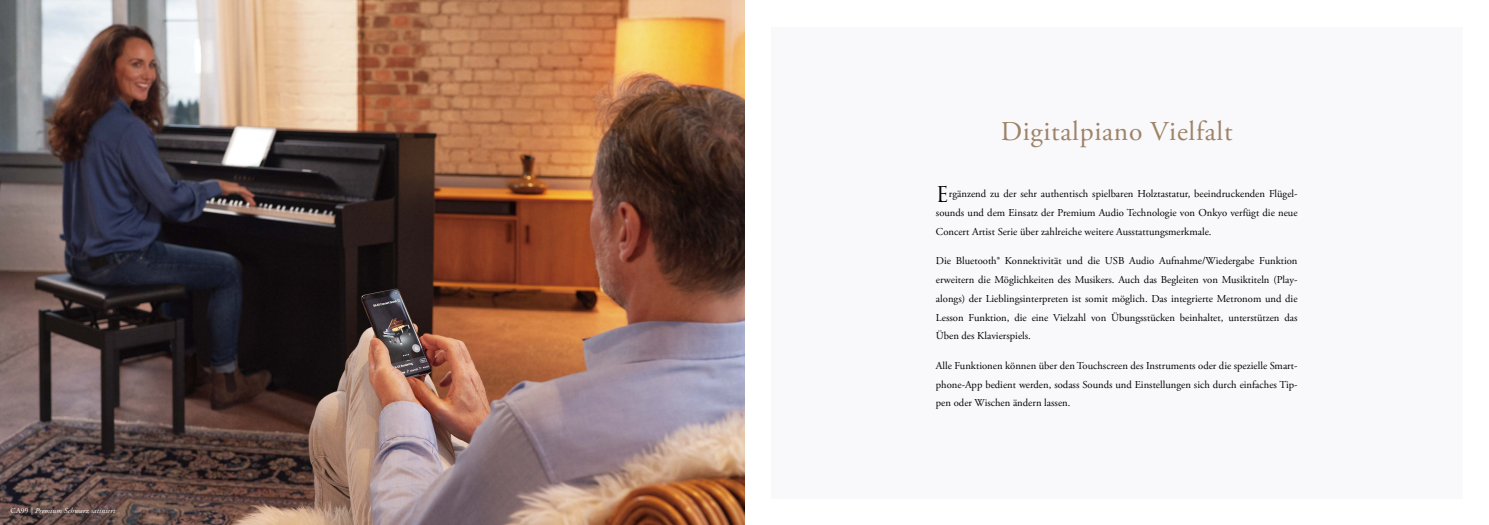
<style>
.page{position:relative;width:1489px;height:525px;background:#fff}
.page>*{position:absolute;margin:0;border:0;box-sizing:border-box;transform-origin:0 0}
.t1{font:27.5px "Adobe Garamond Pro";letter-spacing:.025em;color:#9e8368}
.t2{font:10.62px/18.8px "Adobe Garamond Pro";color:#000;text-align:justify}
.t3{font:italic 7.5px "Adobe Garamond Pro";letter-spacing:.025em;color:#fff}
.s1{font-style:normal}
.s2{font-family:"Trajan Pro";font-size:21.25px}
</style>
<div class="page">
<img style="left:0;top:0;width:744px;height:524px">
<div style="left:771px;top:27px;width:691px;height:471px;background:#f9f9fb"></div>
<p class="t3" style="left:11px;top:506px;width:106px"><span class="s1">CA99</span> | Premium Schwarz satiniert</p>
<h1 class="t1" style="left:1000px;top:115px;width:233px">Digitalpiano Vielfalt</h1>
<p class="t2" style="left:935px;top:185px;width:363px"><span class="s2">E</span>rgänzend zu der sehr authentisch spielbaren Holztastatur, beeindruckenden Flügel&shy;sounds und dem Einsatz der Premium Audio Technologie von Onkyo verfügt die neue Concert Artist Serie über zahlreiche weitere Ausstattungsmerkmale.</p>
<p class="t2" style="left:935px;top:252px;width:363px">Die Bluetooth® Konnektivität und die USB Audio Aufnahme/Wiedergabe Funktion erweitern die Möglichkeiten des Musikers. Auch das Begleiten von Musiktiteln (Play&shy;alongs) der Lieblingsinterpreten ist somit möglich. Das integrierte Metronom und die Lesson Funktion, die eine Vielzahl von Übungsstücken beinhaltet, unterstützen das Üben des Klavierspiels.</p>
<p class="t2" style="left:935px;top:356px;width:363px">Alle Funktionen können über den Touchscreen des Instruments oder die spezielle Smart&shy;phone-App bedient werden, sodass Sounds und Einstellungen sich durch einfaches Tip&shy;pen oder Wischen ändern lassen.</p>
</div>
